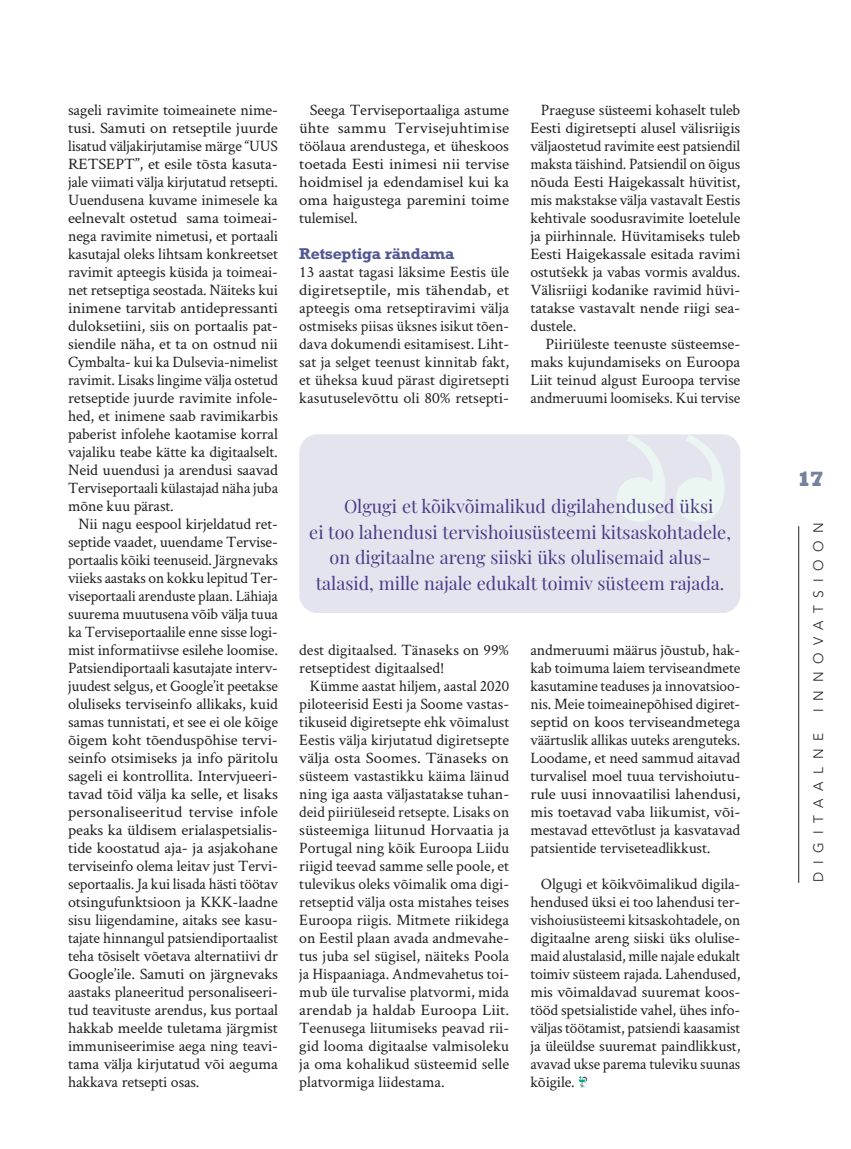
<style>
.page{position:relative;width:851px;height:1149px;background:#fff}
.page>*{position:absolute;margin:0;border:0;box-sizing:border-box;transform-origin:0 0}
.t1{font:800 21px "Rockwell Std";color:#76829b}
.ladu{font:18px "Playfair Display";color:#4c3a87}
.ladu-2{font:15.9px/18px "Crimson Text";letter-spacing:-.01em;color:#231f20;text-align:justify}
.ladu_taandeta{font:15.9px/18px "Crimson Text";color:#231f20;text-align:justify}
.ladu-3{font:15.9px/18px "Crimson Text";letter-spacing:-.01em;color:#231f20;text-align:justify;scale:1.04 1}
.vahepeal_2{font:700 15.9px "Rockwell Std";letter-spacing:-.01em;color:#525894}
.rubriik_parem_lk{font:300 13.65px "Avenir LT Std";letter-spacing:.57em;color:#231f20}
</style>
<div class="page">
<svg style="left:578px;top:1076px;width:9px;height:11px"></svg>
<div style="left:299px;top:434px;width:441px;height:179px;background:#e4e4ee;border-radius:18px"></div>
<svg style="left:617px;top:434px;width:107px;height:87px"></svg>
<hr style="left:798px;top:526px;width:1px;height:356px;background:#231f20">
<p class="ladu-2" style="left:68px;top:100px;width:211px">sageli ravimite toimeainete nime&shy;tusi. Samuti on retseptile juurde lisatud väljakirjutamise märge “UUS RETSEPT”, et esile tõsta kasuta&shy;jale viimati välja kirjutatud retsepti.<br>Uuendusena kuvame inimesele ka eelnevalt ostetud sama toimeai&shy;nega ravimite nimetusi, et portaali kasutajal oleks lihtsam konkreetset ravimit apteegis küsida ja toimeai&shy;net retseptiga seostada. Näiteks kui inimene tarvitab antidepressanti duloksetiini, siis on portaalis pat&shy;siendile näha, et ta on ostnud nii Cymbalta- kui ka Dulsevia-nimelist ravimit. Lisaks lingime välja ostetud retseptide juurde ravimite infole&shy;hed, et inimene saab ravimikarbis paberist infolehe kaotamise korral vajaliku teabe kätte ka digitaalselt.<br>Neid uuendusi ja arendusi saavad Terviseportaali külastajad näha juba mõne kuu pärast.</p>
<p class="ladu-2" style="left:68px;top:514px;width:211px;text-indent:10px">Nii nagu eespool kirjeldatud ret&shy;septide vaadet, uuendame Tervise&shy;portaalis kõiki teenuseid. Järgnevaks viieks aastaks on kokku lepitud Ter&shy;viseportaali arenduste plaan. Lähiaja suurema muutusena võib välja tuua ka Terviseportaalile enne sisse logi&shy;mist informatiivse esilehe loomise.<br>Patsiendiportaali kasutajate interv&shy;juudest selgus, et Google’it peetakse oluliseks terviseinfo allikaks, kuid samas tunnistati, et see ei ole kõige õigem koht tõenduspõhise tervi&shy;seinfo otsimiseks ja info päritolu sageli ei kontrollita. Intervjueeri&shy;tavad tõid välja ka selle, et lisaks personaliseeritud tervise infole peaks ka üldisem erialaspetsialis&shy;tide koostatud aja- ja asjakohane terviseinfo olema leitav just Tervi&shy;seportaalis. Ja kui lisada hästi töötav otsingufunktsioon ja KKK-laadne sisu liigendamine, aitaks see kasu&shy;tajate hinnangul patsiendiportaalist teha tõsiselt võetava alternatiivi dr Google’ile. Samuti on järgnevaks aastaks planeeritud personaliseeri&shy;tud teavituste arendus, kus portaal hakkab meelde tuletama järgmist immuniseerimise aega ning teavi&shy;tama välja kirjutatud või aeguma hakkava retsepti osas.</p>
<p class="ladu-2" style="left:299px;top:100px;width:211px;text-indent:10px">Seega Terviseportaaliga astume ühte sammu Tervisejuhtimise töölaua arendustega, et üheskoos toetada Eesti inimesi nii tervise hoidmisel ja edendamisel kui ka oma haigustega paremini toime tulemisel.</p>
<p class="vahepeal_2" style="left:299px;top:244px;width:157px">Retseptiga rändama</p>
<p class="ladu_taandeta" style="left:299px;top:262px;width:211px">13 aastat tagasi läksime Eestis üle digiretseptile, mis tähendab, et apteegis oma retseptiravimi välja ostmiseks piisas üksnes isikut tõen&shy;dava dokumendi esitamisest. Liht&shy;sat ja selget teenust kinnitab fakt, et üheksa kuud pärast digiretsepti kasutuselevõttu oli 80% retsepti-</p>
<p class="ladu-2" style="left:530px;top:100px;width:211px;text-indent:10px">Praeguse süsteemi kohaselt tuleb Eesti digiretsepti alusel välisriigis väljaostetud ravimite eest patsiendil maksta täishind. Patsiendil on õigus nõuda Eesti Haigekassalt hüvitist, mis makstakse välja vastavalt Eestis kehtivale soodusravimite loetelule ja piirhinnale. Hüvitamiseks tuleb Eesti Haigekassale esitada ravimi ostutšekk ja vabas vormis avaldus.<br>Välisriigi kodanike ravimid hüvi&shy;tatakse vastavalt nende riigi sea&shy;dustele.</p>
<p class="ladu-3" style="left:530px;top:334px;width:203px;text-indent:15px">Piiriüleste teenuste süsteemse&shy;maks kujundamiseks on Euroopa Liit teinud algust Euroopa tervise andmeruumi loomiseks. Kui tervise</p>
<p class="ladu" style="left:344px;top:492px;width:371px">Olgugi et kõikvõimalikud digilahendused üksi</p>
<p class="ladu" style="left:309px;top:517px;width:423px">ei too lahendusi tervishoiusüsteemi kitsaskohtadele,</p>
<p class="ladu" style="left:329px;top:543px;width:383px">on digitaalne areng siiski üks olulisemaid alus-</p>
<p class="ladu" style="left:316px;top:568px;width:410px">talasid, mille najale edukalt toimiv süsteem rajada.</p>
<p class="ladu_taandeta" style="left:299px;top:640px;width:211px">dest digitaalsed. Tänaseks on 99% retseptidest digitaalsed!</p>
<p class="ladu-2" style="left:299px;top:676px;width:211px;text-indent:10px">Kümme aastat hiljem, aastal 2020 piloteerisid Eesti ja Soome vastas&shy;tikuseid digiretsepte ehk võimalust Eestis välja kirjutatud digiretsepte välja osta Soomes. Tänaseks on süsteem vastastikku käima läinud ning iga aasta väljastatakse tuhan&shy;deid piiriüleseid retsepte. Lisaks on süsteemiga liitunud Horvaatia ja Portugal ning kõik Euroopa Liidu riigid teevad samme selle poole, et tulevikus oleks võimalik oma digi&shy;retseptid välja osta mistahes teises Euroopa riigis. Mitmete riikidega on Eestil plaan avada andmevahe&shy;tus juba sel sügisel, näiteks Poola ja Hispaaniaga. Andmevahetus toi&shy;mub üle turvalise platvormi, mida arendab ja haldab Euroopa Liit.<br>Teenusega liitumiseks peavad rii&shy;gid looma digitaalse valmisoleku ja oma kohalikud süsteemid selle platvormiga liidestama.</p>
<p class="ladu-2" style="left:530px;top:640px;width:211px">andmeruumi määrus jõustub, hak&shy;kab toimuma laiem terviseandmete kasutamine teaduses ja innovatsioo&shy;nis. Meie toimeainepõhised digiret&shy;septid on koos terviseandmetega väärtuslik allikas uuteks arenguteks.<br>Loodame, et need sammud aitavad turvalisel moel tuua tervishoiutu&shy;rule uusi innovaatilisi lahendusi, mis toetavad vaba liikumist, või&shy;mestavad ettevõtlust ja kasvatavad patsientide terviseteadlikkust.</p>
<p class="ladu-2" style="left:530px;top:874px;width:211px;text-indent:10px">Olgugi et kõikvõimalikud digila&shy;hendused üksi ei too lahendusi ter&shy;vishoiusüsteemi kitsaskohtadele, on digitaalne areng siiski üks olulise&shy;maid alustalasid, mille najale edukalt toimiv süsteem rajada. Lahendused, mis võimaldavad suuremat koos&shy;tööd spetsialistide vahel, ühes info&shy;väljas töötamist, patsiendi kaasamist ja üleüldse suuremat paindlikkust, avavad ukse parema tuleviku suunas kõigile.</p>
<h1 class="t1" style="left:796px;top:466px;width:29px">17</h1>
<p class="rubriik_parem_lk" style="left:810px;top:712px;width:192px;rotate:-90deg">innovatsioon</p>
<p class="rubriik_parem_lk" style="left:810px;top:881px;width:151px;rotate:-90deg">digitaalne</p>
</div>
